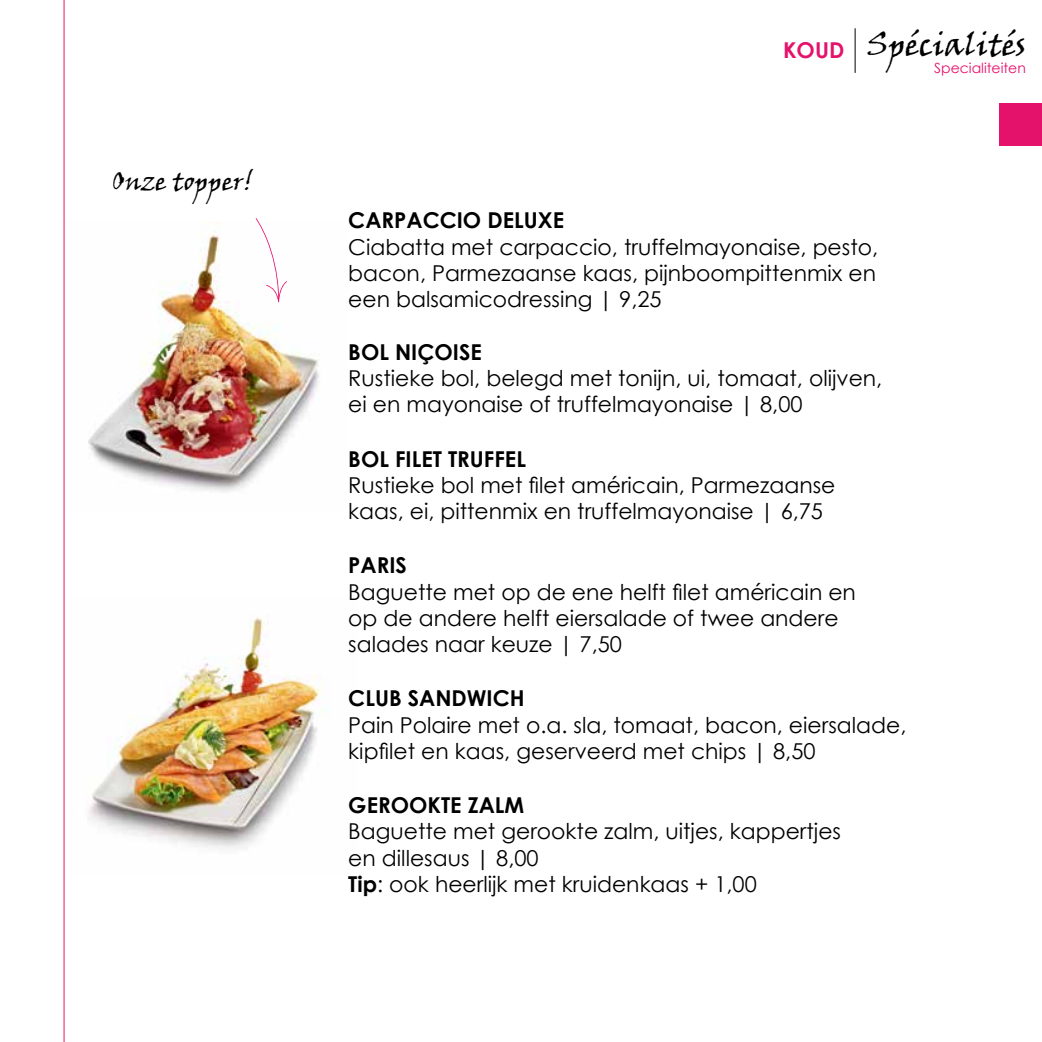
<style>
.page{position:relative;width:1042px;height:1042px;background:#fff}
.page>*{position:absolute;margin:0;border:0;box-sizing:border-box;transform-origin:0 0}
.t1{font:31.68px "Viner Hand ITC";color:#000}
.t2{font:25.55px "Viner Hand ITC";color:#000}
.t3{font:21.88px/26.2px "Century Gothic";color:#000}
.t4{font:700 21.88px "Century Gothic";color:#000}
.t5{font:700 21.88px "Century Gothic";color:#e5126b}
.t6{font:14px "Century Gothic";color:#e5126b}
.s1{font-weight:700}
</style>
<div class="page">
<div style="left:1000px;top:103px;width:42px;height:42px;background:#e5126b"></div>
<hr style="left:854px;top:28px;width:1px;height:45px;background:#000">
<img style="left:88px;top:615px;width:232px;height:233px">
<img style="left:64px;top:222px;width:256px;height:289px">
<svg style="left:63px;top:0;width:1px;height:1042px"></svg>
<svg style="left:256px;top:218px;width:31px;height:84px"></svg>
<p class="t2" style="left:112px;top:165px;width:143px">Onze topper!</p>
<p class="t5" style="left:783px;top:34px;width:63px">KOUD</p>
<h1 class="t1" style="left:867px;top:25px;width:160px">Spécialités</h1>
<p class="t6" style="left:934px;top:58px;width:93px">Specialiteiten</p>
<p class="t4" style="left:348px;top:204px;width:217px">CARPACCIO DELUXE</p>
<p class="t3" style="left:348px;top:233px;width:531px;text-align:justify">Ciabatta met carpaccio, truffelmayonaise, pesto, bacon, Parmezaanse kaas, pijnboompittenmix en een balsamicodressing | 9,25</p>
<p class="t4" style="left:348px;top:335px;width:135px">BOL NIÇOISE</p>
<p class="t3" style="left:348px;top:365px;width:535px">Rustieke bol, belegd met tonijn, ui, tomaat, olijven, ei en mayonaise of truffelmayonaise | 8,00</p>
<p class="t4" style="left:348px;top:442px;width:179px">BOL FILET TRUFFEL</p>
<p class="t3" style="left:348px;top:471px;width:488px">Rustieke bol met filet américain, Parmezaanse kaas, ei, pittenmix en truffelmayonaise | 6,75</p>
<p class="t4" style="left:348px;top:549px;width:60px">PARIS</p>
<p class="t3" style="left:348px;top:578px;width:509px">Baguette met op de ene helft filet américain en op de andere helft eiersalade of twee andere salades naar keuze | 7,50</p>
<p class="t4" style="left:348px;top:682px;width:178px">CLUB SANDWICH</p>
<p class="t3" style="left:348px;top:711px;width:559px">Pain Polaire met o.a. sla, tomaat, bacon, eiersalade, kipfilet en kaas, geserveerd met chips | 8,50</p>
<p class="t4" style="left:348px;top:788px;width:177px">GEROOKTE ZALM</p>
<p class="t3" style="left:348px;top:818px;width:494px">Baguette met gerookte zalm, uitjes, kappertjes en dillesaus | 8,00<br><span class="s1">Tip</span>: ook heerlijk met kruidenkaas + 1,00</p>
</div>
